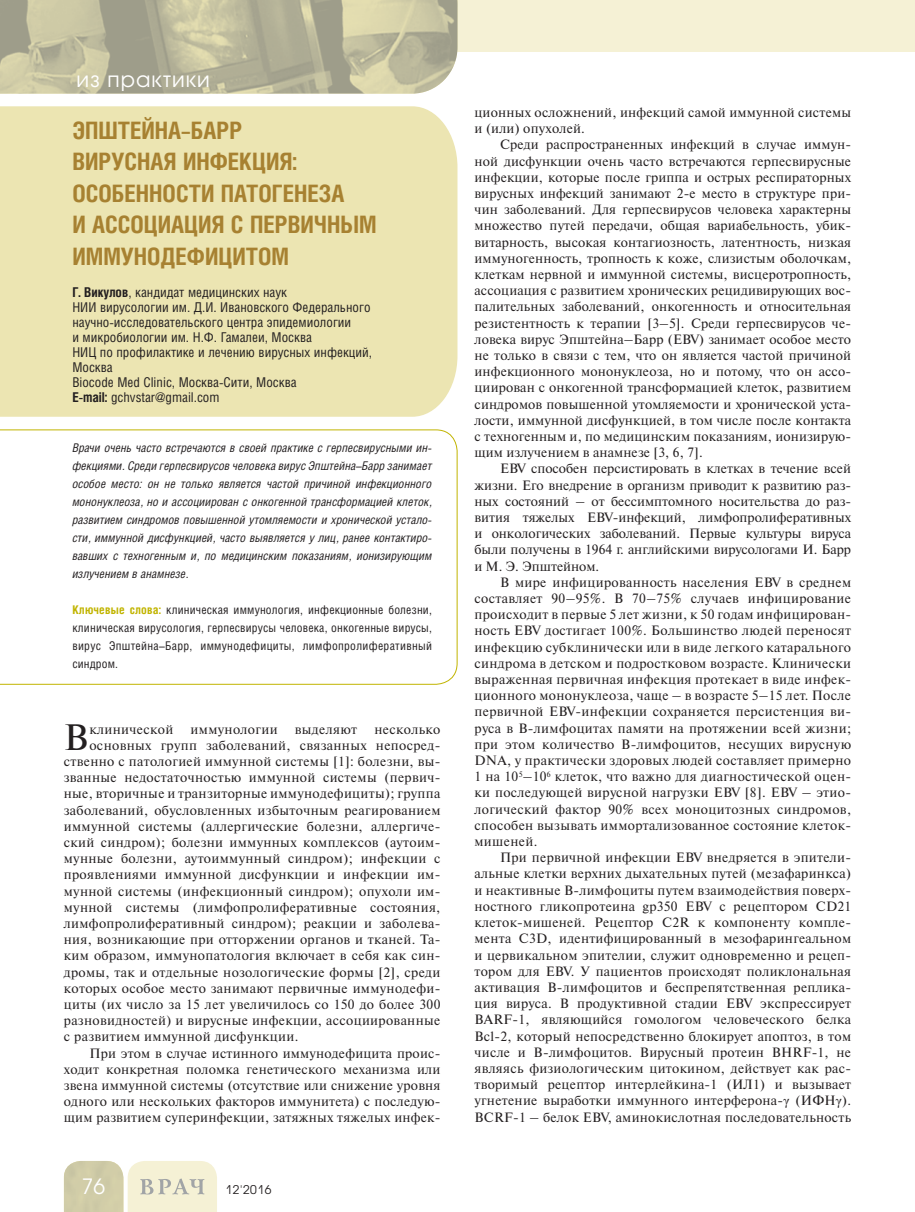
<style>
.page{position:relative;width:915px;height:1212px;background:#fff}
.page>*{position:absolute;margin:0;border:0;box-sizing:border-box;transform-origin:0 0}
.t1{font:36.6px "Newton C";color:#231f20}
.t2{font:700 24px/31.5px "Helios Cond";color:#a78131}
.t3{font:21px "Avant Garde Gothic C";letter-spacing:.05em;color:#fff}
.t4{font:13.5px/16.2px "Newton C";letter-spacing:.025em;color:#231f20;text-align:justify}
.t5{font:13.5px/15px "Helios Cond";color:#231f20}
.t6{font:italic 12px/18px "Helios Cond";color:#231f20;text-align:justify}
.t7{font:12px/18px "Helios Cond";letter-spacing:.025em;color:#231f20;text-align:justify}
.t8{font:12px "Avant Garde Gothic C";letter-spacing:.05em;color:#231f20}
.s1{font-weight:700}
.s2{font-weight:700;color:#c1b400}
.s3{font-family:"Times New Roman"}
</style>
<div class="page">
<div style="left:0;top:0;width:914px;height:51px;background:#f5f1d5"></div>
<svg style="left:64px;top:1161px;width:153px;height:51px;background:#e3e0c3"></svg>
<svg style="left:0;top:0;width:412px;height:94px;background:#bab79a"></svg>
<img style="left:412px;top:0;width:45px;height:94px">
<div style="left:0;top:106px;width:457px;height:311px;background:#ece5b2"></div>
<svg style="left:0;top:429px;width:457px;height:256px"></svg>
<h3 class="t3" style="left:77px;top:70px;width:135px">из практики</h3>
<h2 class="t2" style="left:72px;top:117px;width:306px">ЭПШТЕЙНА–БАРР<br>ВИРУСНАЯ ИНФЕКЦИЯ:<br>ОСОБЕННОСТИ ПАТОГЕНЕЗА<br>И АССОЦИАЦИЯ С ПЕРВИЧНЫМ<br>ИММУНОДЕФИЦИТОМ</h2>
<p class="t5" style="left:72px;top:286px;width:301px"><span class="s1">Г. Викулов</span>, кандидат медицинских наук<br>НИИ вирусологии им. Д.И. Ивановского Федерального научно-исследовательского центра эпидемиологии<br>и микробиологии им. Н.Ф. Гамалеи, Москва<br>НИЦ по профилактике и лечению вирусных инфекций, Москва<br>Biocode Med Clinic, Москва-Сити, Москва<br><span class="s1">E-mail:</span> gchvstar@gmail.com</p>
<p class="t6" style="left:72px;top:440px;width:361px">Врачи очень часто встречаются в своей практике с герпесвирусными ин&shy;фекциями. Среди герпесвирусов человека вирус Эпштейна–Барр занимает особое место: он не только является частой причиной инфекционного мононуклеоза, но и ассоциирован с онкогенной трансформацией клеток, развитием синдромов повышенной утомляемости и хронической устало&shy;сти, иммунной дисфункцией, часто выявляется у лиц, ранее контактиро&shy;вавших с техногенным и, по медицинским показаниям, ионизирующим излучением в анамнезе.</p>
<p class="t7" style="left:72px;top:602px;width:361px"><span class="s2">Ключевые слова:</span> клиническая иммунология, инфекционные болезни, клиническая вирусология, герпесвирусы человека, онкогенные вирусы, вирус Эпштейна–Барр, иммунодефициты, лимфопролиферативный синдром.</p>
<h1 class="t1" style="left:64px;top:724px;width:26px">В</h1>
<p class="t4" style="left:89px;top:722px;width:85px">клинической</p>
<p class="t4" style="left:190px;top:722px;width:88px">иммунологии</p>
<p class="t4" style="left:295px;top:722px;width:64px">выделяют</p>
<p class="t4" style="left:374px;top:722px;width:67px">несколько</p>
<p class="t4" style="left:89px;top:738px;width:352px">основных групп заболеваний, связанных непосред-</p>
<p class="t4" style="left:64px;top:755px;width:378px">ственно с патологией иммунной системы [1]: болезни, вы-</p>
<p class="t4" style="left:64px;top:771px;width:378px">званные недостаточностью иммунной системы (первич-</p>
<p class="t4" style="left:64px;top:787px;width:378px">ные, вторичные и транзиторные иммунодефициты); группа</p>
<p class="t4" style="left:64px;top:803px;width:378px">заболеваний, обусловленных избыточным реагированием</p>
<p class="t4" style="left:64px;top:819px;width:378px">иммунной системы (аллергические болезни, аллергиче-</p>
<p class="t4" style="left:64px;top:836px;width:378px">ский синдром); болезни иммунных комплексов (аутоим-</p>
<p class="t4" style="left:64px;top:852px;width:378px">мунные болезни, аутоиммунный синдром); инфекции с</p>
<p class="t4" style="left:64px;top:868px;width:378px">проявлениями иммунной дисфункции и инфекции им-</p>
<p class="t4" style="left:64px;top:884px;width:378px">мунной системы (инфекционный синдром); опухоли им-</p>
<p class="t4" style="left:64px;top:900px;width:378px">мунной системы (лимфопролиферативные состояния,</p>
<p class="t4" style="left:64px;top:917px;width:378px">лимфопролиферативный синдром); реакции и заболева-</p>
<p class="t4" style="left:64px;top:933px;width:378px">ния, возникающие при отторжении органов и тканей. Та-</p>
<p class="t4" style="left:64px;top:949px;width:378px">ким образом, иммунопатология включает в себя как син-</p>
<p class="t4" style="left:64px;top:965px;width:378px">дромы, так и отдельные нозологические формы [2], среди</p>
<p class="t4" style="left:64px;top:981px;width:378px">которых особое место занимают первичные иммунодефи-</p>
<p class="t4" style="left:64px;top:998px;width:378px">циты (их число за 15 лет увеличилось со 150 до более 300</p>
<p class="t4" style="left:64px;top:1014px;width:378px">разновидностей) и вирусные инфекции, ассоциированные</p>
<p class="t4" style="left:64px;top:1030px;width:236px">с развитием иммунной дисфункции.</p>
<p class="t4" style="left:89px;top:1046px;width:352px">При этом в случае истинного иммунодефицита проис-</p>
<p class="t4" style="left:64px;top:1062px;width:378px">ходит конкретная поломка генетического механизма или</p>
<p class="t4" style="left:64px;top:1079px;width:378px">звена иммунной системы (отсутствие или снижение уровня</p>
<p class="t4" style="left:64px;top:1095px;width:378px">одного или нескольких факторов иммунитета) с последую-</p>
<p class="t4" style="left:64px;top:1111px;width:378px">щим развитием суперинфекции, затяжных тяжелых инфек-</p>
<h3 class="t3" style="left:82px;top:1177px;width:25px">76</h3>
<p class="t8" style="left:225px;top:1184px;width:47px">12'2016</p>
<p class="t4" style="left:474px;top:106px;width:378px">ционных осложнений, инфекций самой иммунной системы и (или) опухолей.</p>
<p class="t4" style="left:474px;top:138px;width:378px;text-indent:26px">Среди распространенных инфекций в случае иммун&shy;ной дисфункции очень часто встречаются герпесвирусные инфекции, которые после гриппа и острых респираторных вирусных инфекций занимают 2-е место в структуре при&shy;чин заболеваний. Для герпесвирусов человека характерны множество путей передачи, общая вариабельность, убик&shy;витарность, высокая контагиозность, латентность, низкая иммуногенность, тропность к коже, слизистым оболочкам, клеткам нервной и иммунной системы, висцеротропность, ассоциация с развитием хронических рецидивирующих вос&shy;палительных заболеваний, онкогенность и относительная резистентность к терапии [3–5]. Среди герпесвирусов че&shy;ловека вирус Эпштейна–Барр (EBV) занимает особое место не только в связи с тем, что он является частой причиной инфекционного мононуклеоза, но и потому, что он ассо&shy;циирован с онкогенной трансформацией клеток, развитием синдромов повышенной утомляемости и хронической уста&shy;лости, иммунной дисфункцией, в том числе после контакта с техногенным и, по медицинским показаниям, ионизирую&shy;щим излучением в анамнезе [3, 6, 7].</p>
<p class="t4" style="left:474px;top:462px;width:378px;text-indent:26px">EBV способен персистировать в клетках в течение всей жизни. Его внедрение в организм приводит к развитию раз&shy;ных состояний – от бессимптомного носительства до раз&shy;вития тяжелых EBV-инфекций, лимфопролиферативных и онкологических заболеваний. Первые культуры вируса были получены в 1964 г. английскими вирусологами И. Барр и М. Э. Эпштейном.</p>
<p class="t4" style="left:474px;top:575px;width:378px;text-indent:26px">В мире инфицированность населения EBV в среднем составляет 90–95%. В 70–75% случаев инфицирование происходит в первые 5 лет жизни, к 50 годам инфицирован&shy;ность EBV достигает 100%. Большинство людей переносят инфекцию субклинически или в виде легкого катарального синдрома в детском и подростковом возрасте. Клинически выраженная первичная инфекция протекает в виде инфек&shy;ционного мононуклеоза, чаще – в возрасте 5–15 лет. После первичной EBV-инфекции сохраняется персистенция ви&shy;руса в В-лимфоцитах памяти на протяжении всей жизни; при этом количество В-лимфоцитов, несущих вирусную DNA, у практически здоровых людей составляет примерно 1 на 10<sup>5</sup>–10<sup>6</sup> клеток, что важно для диагностической оцен&shy;ки последующей вирусной нагрузки EBV [8]. EBV – этио&shy;логический фактор 90% всех моноцитозных синдромов, способен вызывать иммортализованное состояние клеток&shy;мишеней.</p>
<p class="t4" style="left:474px;top:851px;width:378px;text-indent:26px">При первичной инфекции EBV внедряется в эпители&shy;альные клетки верхних дыхательных путей (мезафаринкса) и неактивные В-лимфоциты путем взаимодействия поверх&shy;ностного гликопротеина gp350 EBV с рецептором CD21 клеток-мишеней. Рецептор C2R к компоненту компле&shy;мента C3D, идентифицированный в мезофарингеальном и цервикальном эпителии, служит одновременно и рецеп&shy;тором для EBV. У пациентов происходят поликлональная активация В-лимфоцитов и беспрепятственная реплика&shy;ция вируса. В продуктивной стадии EBV экспрессирует BARF-1, являющийся гомологом человеческого белка Bcl-2, который непосредственно блокирует апоптоз, в том числе и В-лимфоцитов. Вирусный протеин BHRF-1, не являясь физиологическим цитокином, действует как рас&shy;творимый рецептор интерлейкина-1 (ИЛ1) и вызывает угнетение выработки иммунного интерферона-<span class="s3">γ</span> (ИФН<span class="s3">γ</span>).<br>BCRF-1 – белок EBV, аминокислотная последовательность</p>
</div>
